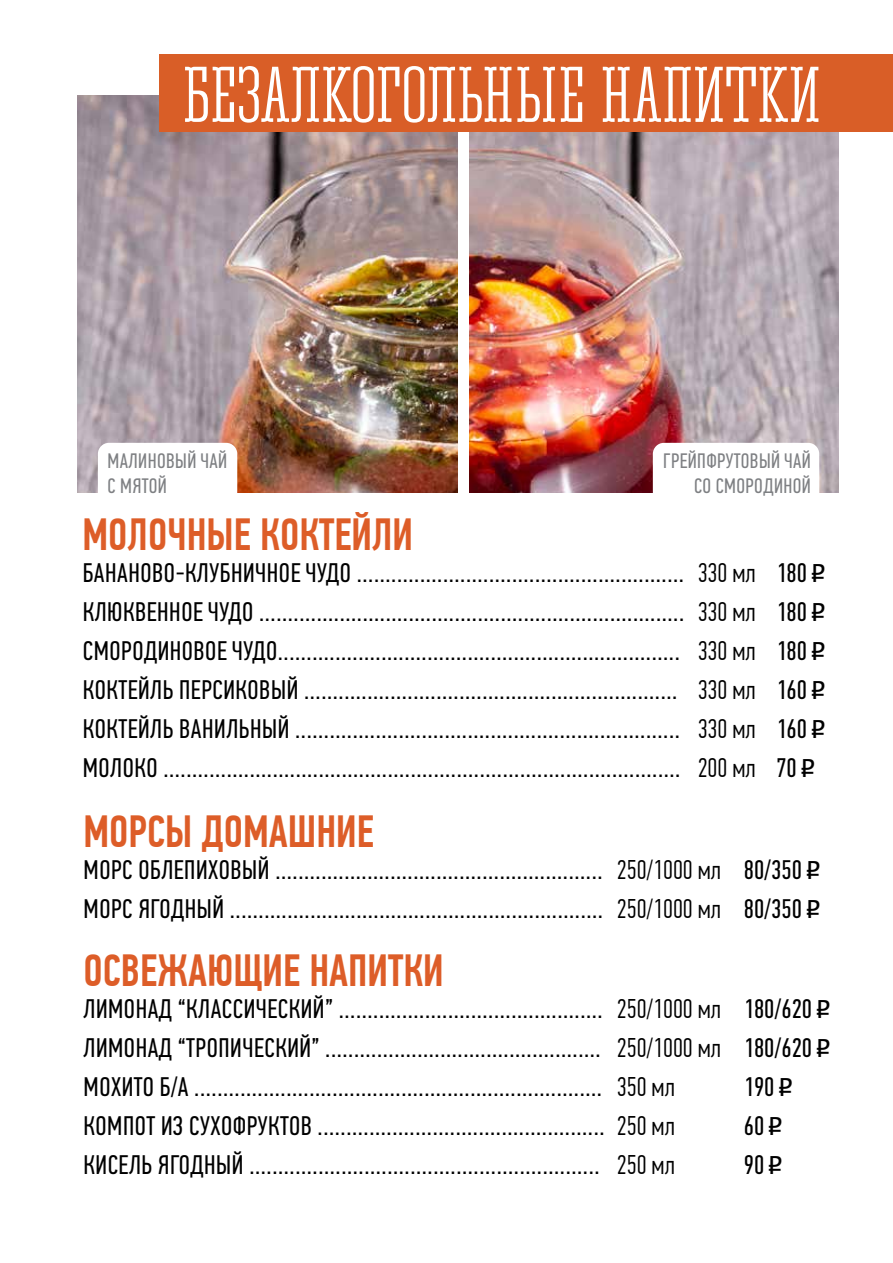
<style>
.page{position:relative;width:893px;height:1263px;background:#fff}
.page>*{position:absolute;margin:0;border:0;box-sizing:border-box;transform-origin:0 0}
.t1{font:73.5px "Corki Tuscan";color:#fff}
.t2{font:500 45px "PF Din Text Comp Pro";color:#dd5d28}
.t3{font:27px/39px "PF Din Text Comp Pro";letter-spacing:.02em;color:#000;text-align:justify}
.t4{font:21px/25.2px "PF Din Text Comp Pro";letter-spacing:.02em;color:#7e8083}
.s1{font-weight:300}
.s2{font-family:"ALS Rubl";font-size:25.5px}
</style>
<div class="page">
<img style="left:77px;top:95px;width:380px;height:398px">
<img style="left:470px;top:132px;width:369px;height:361px">
<div style="left:159px;top:54px;width:734px;height:78px;background:#d95e27"></div>
<div style="left:98px;top:443px;width:139px;height:62px;background:#fff;border-radius:11px"></div>
<div style="left:653px;top:443px;width:166px;height:61px;background:#fff;border-radius:11px"></div>
<h1 class="t1" style="left:183px;top:54px;width:639px">БЕЗАЛКОГОЛЬНЫЕ НАПИТКИ</h1>
<p class="t4" style="left:108px;top:448px;width:121px">МАЛИНОВЫЙ ЧАЙ<br>С МЯТОЙ</p>
<p class="t4" style="left:663px;top:448px;width:149px;text-align:right">ГРЕЙПФРУТОВЫЙ ЧАЙ<br>СО СМОРОДИНОЙ</p>
<h2 class="t2" style="left:82px;top:510px;width:332px">МОЛОЧНЫЕ КОКТЕЙЛИ</h2>
<p class="t3" style="left:83px;top:554px;width:744px">БАНАНОВО-КЛУБНИЧНОЕ ЧУДО ......................................................... <span class="s1">330 мл</span> 180<span class="s2">O </span>КЛЮКВЕННОЕ ЧУДО .......................................................................... <span class="s1">330 мл</span> 180<span class="s2">O </span>СМОРОДИНОВОЕ ЧУДО...................................................................... <span class="s1">330 мл</span> 180<span class="s2">O </span>КОКТЕЙЛЬ ПЕРСИКОВЫЙ ................................................................. <span class="s1">330 мл</span> 160<span class="s2">O </span>КОКТЕЙЛЬ ВАНИЛЬНЫЙ ................................................................... <span class="s1">330 мл</span> 160<span class="s2">O </span>МОЛОКО .......................................................................................... <span class="s1">200 мл</span> 70<span class="s2">O</span></p>
<h2 class="t2" style="left:83px;top:807px;width:292px">МОРСЫ ДОМАШНИЕ</h2>
<p class="t3" style="left:84px;top:851px;width:738px">МОРС ОБЛЕПИХОВЫЙ ......................................................... <span class="s1">250/1000 мл</span> 80/350<span class="s2">O<br></span>МОРС ЯГОДНЫЙ ................................................................. <span class="s1">250/1000 мл</span> 80/350<span class="s2">O</span></p>
<h2 class="t2" style="left:83px;top:946px;width:362px">ОСВЕЖАЮЩИЕ НАПИТКИ</h2>
<p class="t3" style="left:84px;top:990px;width:748px">ЛИМОНАД “КЛАССИЧЕСКИЙ” .............................................. <span class="s1">250/1000 мл</span> 180/620<span class="s2">O </span>ЛИМОНАД “ТРОПИЧЕСКИЙ” ................................................ <span class="s1">250/1000 мл</span> 180/620<span class="s2">O </span>МОХИТО Б/А ....................................................................... <span class="s1">350 мл</span></p>
<p class="t3" style="left:744px;top:1068px;width:51px">190<span class="s2">O</span></p>
<p class="t3" style="left:84px;top:1107px;width:592px">КОМПОТ ИЗ СУХОФРУКТОВ .................................................. <span class="s1">250 мл</span></p>
<p class="t3" style="left:744px;top:1107px;width:40px">60<span class="s2">O</span></p>
<p class="t3" style="left:84px;top:1146px;width:592px">КИСЕЛЬ ЯГОДНЫЙ ............................................................. <span class="s1">250 мл</span></p>
<p class="t3" style="left:744px;top:1146px;width:40px">90<span class="s2">O</span></p>
</div>
